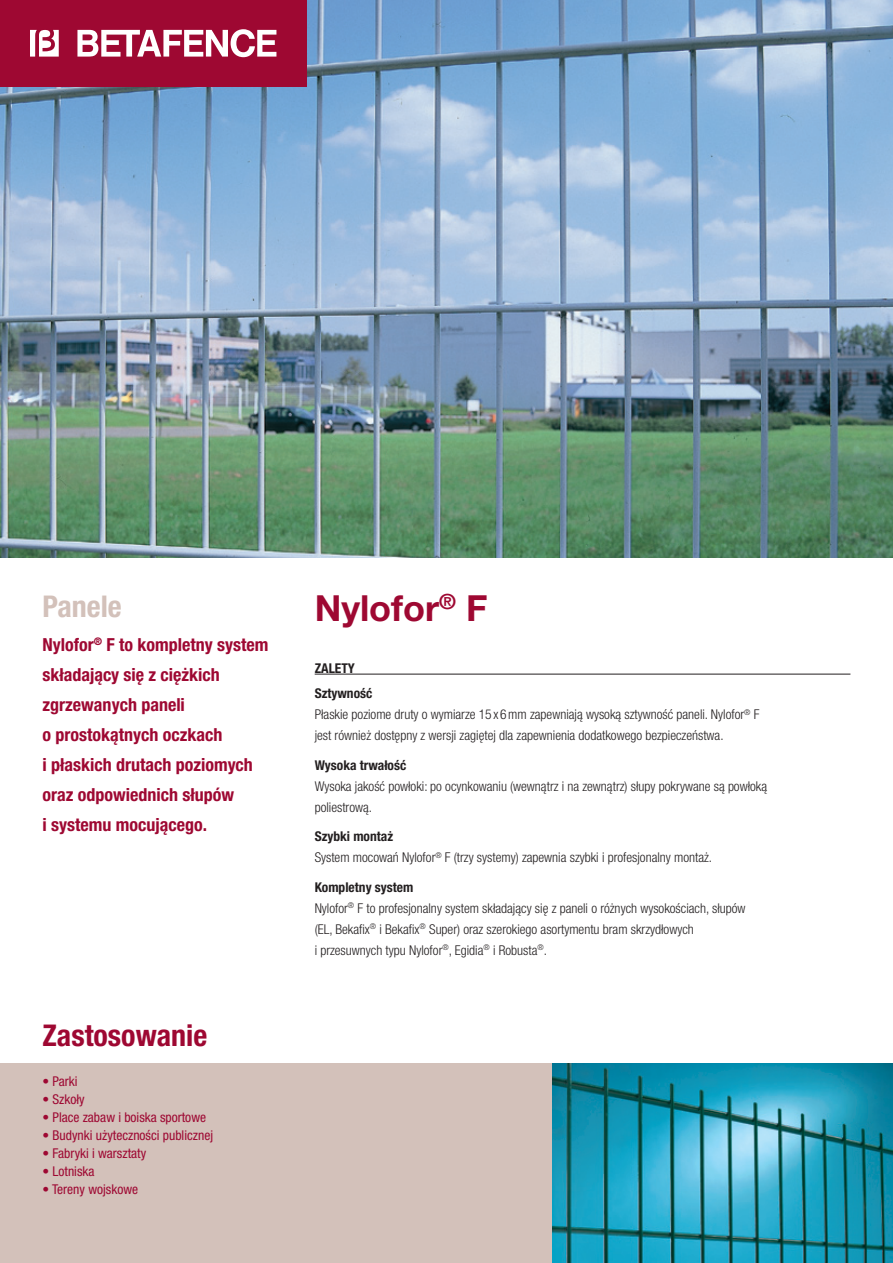
<style>
.page{position:relative;width:893px;height:1263px;background:#fff}
.page>*{position:absolute;margin:0;border:0;box-sizing:border-box;transform-origin:0 0}
._02_TITEL_1{font:700 36px "Helvetica Neue LT Pro";color:#9e0832}
.Applications{font:700 condensed 30px "Helvetica Neue LT Pro";color:#9e0832}
.t1{font:700 condensed 30px "Helvetica Neue LT Pro";color:#d3c1ba}
._01_INTRO{font:700 condensed 18px/30px "Helvetica Neue LT Pro";color:#9e0832}
._04_TROEVEN-BODY{font:300 condensed 13.5px/21px "Helvetica Neue LT Pro";color:#231f20}
._05_TOEPASSINGEN{font:condensed 13.5px "Helvetica Neue LT Pro";color:#9e0832}
._03_TROEVEN-TITEL{font:700 condensed 13.5px "Helvetica Neue LT Pro";color:#231f20}
.ZALETY{font:700 condensed 13.5px "Helvetica Neue LT Pro";color:#231f20}
</style>
<div class="page">
<div style="left:0;top:1063px;width:893px;height:200px;background:#d3c1ba"></div>
<img style="left:0;top:0;width:893px;height:557px">
<div style="left:0;top:0;width:306px;height:86px;background:#9e0832"></div>
<svg style="left:77px;top:29px;width:199px;height:28px"></svg>
<svg style="left:30px;top:30px;width:29px;height:27px"></svg>
<hr style="left:315px;top:674px;width:535px;height:1px;background:#231f20">
<img style="left:553px;top:1063px;width:340px;height:200px">
<p class="t1" style="left:43px;top:588px;width:81px">Panele</p>
<p class="_01_INTRO" style="left:43px;top:630px;width:227px">Nylofor<sup>®</sup> F to kompletny system składający się z ciężkich zgrzewanych paneli<br>o prostokątnych oczkach<br>i płaskich drutach poziomych oraz odpowiednich słupów<br>i systemu mocującego.</p>
<p class="Applications" style="left:43px;top:1018px;width:166px">Zastosowanie</p>
<p class="_05_TOEPASSINGEN" style="left:43px;top:1073px;width:36px">• Parki</p>
<p class="_05_TOEPASSINGEN" style="left:43px;top:1091px;width:44px">• Szkoły</p>
<p class="_05_TOEPASSINGEN" style="left:43px;top:1109px;width:165px">• Place zabaw i boiska sportowe</p>
<p class="_05_TOEPASSINGEN" style="left:43px;top:1127px;width:172px">• Budynki użyteczności publicznej</p>
<p class="_05_TOEPASSINGEN" style="left:43px;top:1145px;width:105px">• Fabryki i warsztaty</p>
<p class="_05_TOEPASSINGEN" style="left:43px;top:1163px;width:53px">• Lotniska</p>
<p class="_05_TOEPASSINGEN" style="left:43px;top:1181px;width:97px">• Tereny wojskowe</p>
<p class="_02_TITEL_1" style="left:315px;top:585px;width:174px">Nylofor<sup>®</sup> F</p>
<p class="ZALETY" style="left:315px;top:660px;width:42px">Zalety</p>
<p class="_03_TROEVEN-TITEL" style="left:315px;top:685px;width:59px">Sztywność</p>
<p class="_04_TROEVEN-BODY" style="left:315px;top:704px;width:446px">Płaskie poziome druty o wymiarze 15 x 6mm zapewniają wysoką sztywność paneli. Nylofor<sup>®</sup> F jest również dostępny z wersji zagiętej dla zapewnienia dodatkowego bezpieczeństwa.</p>
<p class="_03_TROEVEN-TITEL" style="left:315px;top:757px;width:93px">Wysoka trwałość</p>
<p class="_04_TROEVEN-BODY" style="left:315px;top:775px;width:454px">Wysoka jakość powłoki: po ocynkowaniu (wewnątrz i na zewnątrz) słupy pokrywane są powłoką poliestrową.</p>
<p class="_03_TROEVEN-TITEL" style="left:315px;top:828px;width:80px">Szybki montaż</p>
<p class="_04_TROEVEN-BODY" style="left:315px;top:847px;width:399px">System mocowań Nylofor<sup>®</sup> F (trzy systemy) zapewnia szybki i profesjonalny montaż.</p>
<p class="_03_TROEVEN-TITEL" style="left:315px;top:879px;width:100px">Kompletny system</p>
<p class="_04_TROEVEN-BODY" style="left:315px;top:897px;width:432px">Nylofor<sup>®</sup> F to profesjonalny system składający się z paneli o różnych wysokościach, słupów (EL, Bekafix<sup>®</sup> i Bekafix<sup>®</sup> Super) oraz szerokiego asortymentu bram skrzydłowych<br>i przesuwnych typu Nylofor<sup>®</sup>, Egidia<sup>®</sup> i Robusta<sup>®</sup>.</p>
</div>
